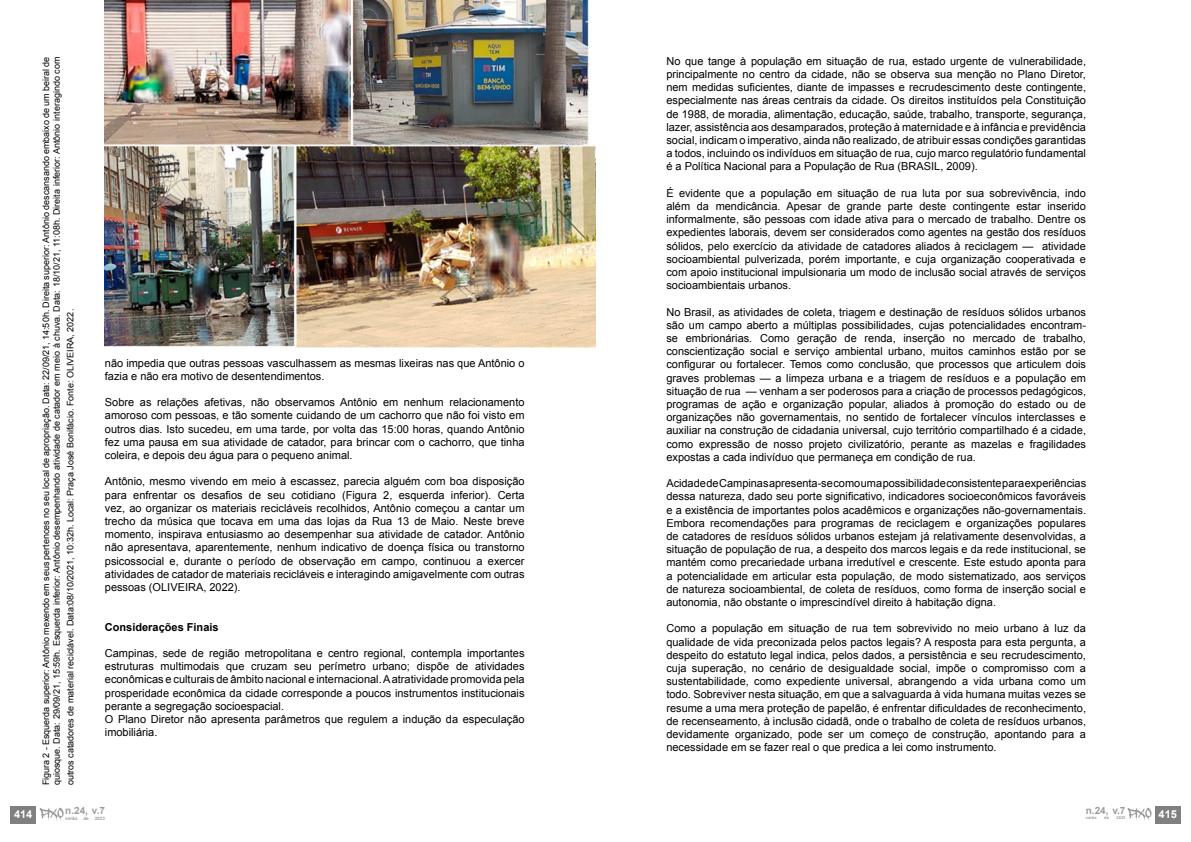
<style>
.page{position:relative;width:1191px;height:842px;background:#fff}
.page>*{position:absolute;margin:0;border:0;box-sizing:border-box;transform-origin:0 0}
.t1{font:11px/13.2px "Arial";color:#000;text-align:justify}
.t2{font:700 11px "Arial";color:#000}
.t3{font:700 11px "Arial";color:#fff}
.t4{font:700 10px "Arial";color:#9d9d9c}
.t5{font:9px/10.8px "Arial";color:#000}
.t6{font:700 4.6px "Arial";color:#9d9d9c}
.t7{font:700 4px "Arial";color:#9d9d9c}
</style>
<div class="page">
<img style="left:105px;top:0;width:490px;height:347px">
<div style="left:11px;top:806px;width:25px;height:17px;background:#808080"></div>
<svg style="left:40px;top:808px;width:24px;height:13px"></svg>
<div style="left:1155px;top:806px;width:25px;height:17px;background:#808080"></div>
<svg style="left:1127px;top:808px;width:24px;height:13px"></svg>
<p class="t5" style="left:41px;top:785px;width:730px;rotate:-90deg">Figura 2 - Esquerda superior: Antônio mexendo em seus pertences no seu local de apropriação. Data: 22/09/21, 14:50h. Direita superior: Antônio descansando embaixo de um beiral de quiosque. Data: 29/09/21, 15:59h. Esquerda inferior: Antônio desempenhando atividade de catador em meio à chuva. Data: 18/10/21, 11:08h. Direita inferior: Antônio interagindo com</p>
<p class="t5" style="left:65px;top:785px;width:478px;rotate:-90deg">outros catadores de material reciclável. Data:08/10/2021, 10:32h. Local: Praça José Bonifácio. Fonte: OLIVEIRA, 2022.</p>
<p class="t1" style="left:105px;top:356px;width:421px">não impedia que outras pessoas vasculhassem as mesmas lixeiras nas que Antônio o fazia e não era motivo de desentendimentos.</p>
<p class="t1" style="left:105px;top:396px;width:421px">Sobre as relações afetivas, não observamos Antônio em nenhum relacionamento amoroso com pessoas, e tão somente cuidando de um cachorro que não foi visto em outros dias. Isto sucedeu, em uma tarde, por volta das 15:00 horas, quando Antônio fez uma pausa em sua atividade de catador, para brincar com o cachorro, que tinha coleira, e depois deu água para o pequeno animal.</p>
<p class="t1" style="left:105px;top:475px;width:421px">Antônio, mesmo vivendo em meio à escassez, parecia alguém com boa disposição para enfrentar os desafios de seu cotidiano (Figura 2, esquerda inferior). Certa vez, ao organizar os materiais recicláveis recolhidos, Antônio começou a cantar um trecho da música que tocava em uma das lojas da Rua 13 de Maio. Neste breve momento, inspirava entusiasmo ao desempenhar sua atividade de catador. Antônio não apresentava, aparentemente, nenhum indicativo de doença física ou transtorno psicossocial e, durante o período de observação em campo, continuou a exercer atividades de catador de materiais recicláveis e interagindo amigavelmente com outras pessoas (OLIVEIRA, 2022).</p>
<p class="t2" style="left:105px;top:619px;width:115px">Considerações Finais</p>
<p class="t1" style="left:105px;top:647px;width:421px;text-align:left">Campinas, sede de região metropolitana e centro regional, contempla importantes estruturas multimodais que cruzam seu perímetro urbano; dispõe de atividades econômicas e culturais de âmbito nacional e internacional. A atratividade promovida pela prosperidade econômica da cidade corresponde a poucos instrumentos institucionais perante a segregação socioespacial.<br>O Plano Diretor não apresenta parâmetros que regulem a indução da especulação imobiliária.</p>
<p class="t3" style="left:14px;top:807px;width:20px">414</p>
<p class="t4" style="left:65px;top:804px;width:41px">n.24, v.7</p>
<p class="t6" style="left:65px;top:815px;width:14px">verão</p>
<p class="t6" style="left:83px;top:815px;width:7px">de</p>
<p class="t6" style="left:95px;top:815px;width:12px">2023</p>
<p class="t1" style="left:666px;top:54px;width:421px">No que tange à população em situação de rua, estado urgente de vulnerabilidade, principalmente no centro da cidade, não se observa sua menção no Plano Diretor, nem medidas suficientes, diante de impasses e recrudescimento deste contingente, especialmente nas áreas centrais da cidade. Os direitos instituídos pela Constituição de 1988, de moradia, alimentação, educação, saúde, trabalho, transporte, segurança, lazer, assistência aos desamparados, proteção à maternidade e à infância e previdência social, indicam o imperativo, ainda não realizado, de atribuir essas condições garantidas a todos, incluindo os indivíduos em situação de rua, cujo marco regulatório fundamental é a Política Nacional para a População de Rua (BRASIL, 2009).</p>
<p class="t1" style="left:666px;top:186px;width:421px">É evidente que a população em situação de rua luta por sua sobrevivência, indo além da mendicância. Apesar de grande parte deste contingente estar inserido informalmente, são pessoas com idade ativa para o mercado de trabalho. Dentre os expedientes laborais, devem ser considerados como agentes na gestão dos resíduos sólidos, pelo exercício da atividade de catadores aliados à reciclagem — atividade socioambiental pulverizada, porém importante, e cuja organização cooperativada e com apoio institucional impulsionaria um modo de inclusão social através de serviços socioambientais urbanos.</p>
<p class="t1" style="left:666px;top:305px;width:421px">No Brasil, as atividades de coleta, triagem e destinação de resíduos sólidos urbanos são um campo aberto a múltiplas possibilidades, cujas potencialidades encontram&shy;se embrionárias. Como geração de renda, inserção no mercado de trabalho, conscientização social e serviço ambiental urbano, muitos caminhos estão por se configurar ou fortalecer. Temos como conclusão, que processos que articulem dois graves problemas — a limpeza urbana e a triagem de resíduos e a população em situação de rua — venham a ser poderosos para a criação de processos pedagógicos, programas de ação e organização popular, aliados à promoção do estado ou de organizações não governamentais, no sentido de fortalecer vínculos interclasses e auxiliar na construção de cidadania universal, cujo território compartilhado é a cidade, como expressão de nosso projeto civilizatório, perante as mazelas e fragilidades expostas a cada indivíduo que permaneça em condição de rua.</p>
<p class="t1" style="left:666px;top:477px;width:421px">A cidade de Campinas apresenta-se como uma possibilidade consistente para experiências dessa natureza, dado seu porte significativo, indicadores socioeconômicos favoráveis e a existência de importantes polos acadêmicos e organizações não-governamentais.<br>Embora recomendações para programas de reciclagem e organizações populares de catadores de resíduos sólidos urbanos estejam já relativamente desenvolvidas, a situação de população de rua, a despeito dos marcos legais e da rede institucional, se mantém como precariedade urbana irredutível e crescente. Este estudo aponta para a potencialidade em articular esta população, de modo sistematizado, aos serviços de natureza socioambiental, de coleta de resíduos, como forma de inserção social e autonomia, não obstante o imprescindível direito à habitação digna.</p>
<p class="t1" style="left:666px;top:622px;width:421px">Como a população em situação de rua tem sobrevivido no meio urbano à luz da qualidade de vida preconizada pelos pactos legais? A resposta para esta pergunta, a despeito do estatuto legal indica, pelos dados, a persistência e seu recrudescimento, cuja superação, no cenário de desigualdade social, impõe o compromisso com a sustentabilidade, como expediente universal, abrangendo a vida urbana como um todo. Sobreviver nesta situação, em que a salvaguarda à vida humana muitas vezes se resume a uma mera proteção de papelão, é enfrentar dificuldades de reconhecimento, de recenseamento, à inclusão cidadã, onde o trabalho de coleta de resíduos urbanos, devidamente organizado, pode ser um começo de construção, apontando para a necessidade em se fazer real o que predica a lei como instrumento.</p>
<p class="t4" style="left:1085px;top:804px;width:41px">n.24, v.7</p>
<p class="t7" style="left:1085px;top:815px;width:12px">verão</p>
<p class="t7" style="left:1104px;top:815px;width:6px">de</p>
<p class="t7" style="left:1116px;top:815px;width:10px">2023</p>
<p class="t3" style="left:1158px;top:807px;width:20px">415</p>
</div>
